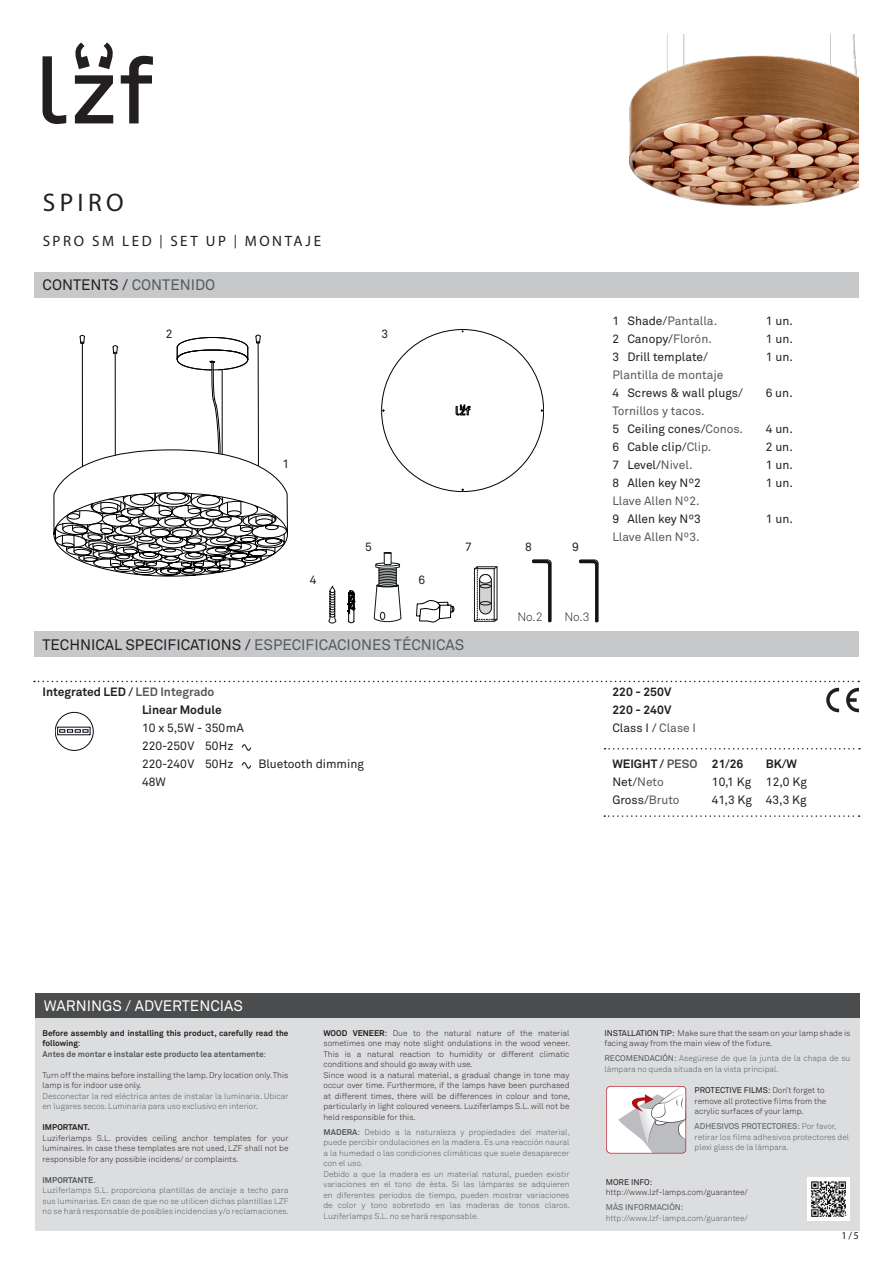
<style>
.page{position:relative;width:893px;height:1263px;background:#fff}
.page>*{position:absolute;margin:0;border:0;box-sizing:border-box;transform-origin:0 0}
.t1{font:25.5px "Myriad Pro";letter-spacing:.17em;color:#231f20}
.t2{font:15px "Akkurat";color:#231f20}
.t3{font:15px "Myriad Pro";letter-spacing:.17em;color:#231f20}
.t4{font:15px "Akkurat";color:#fff}
.t5{font:12px "Akkurat";color:#231f20}
.t6{font:12px "Akkurat";color:#57585a}
.t7{font:700 12px "Akkurat";color:#231f20}
.t8{font:300 12px "Akkurat";color:#231f20}
.t9{font:10.5px "Myriad Pro";color:#231f20}
.t10{font:300 8.25px/10.5px "Akkurat";color:#57585a}
.t11{font:300 8.25px/10.5px "Akkurat";color:#231f20}
.t12{font:700 8.25px/10.5px "Akkurat";color:#231f20}
.t13{font:8.25px "Akkurat";color:#57585a}
.t14{font:8.25px "Akkurat";color:#231f20}
.s1{font-size:13.5px}
.s2{color:#57585a}
.s3{color:#231f20}
.s4{font-weight:400}
.s5{font-weight:400;color:#57585a}
.s6{font-weight:700}
</style>
<div class="page">
<div style="left:34px;top:272px;width:825px;height:26px;background:#c7c8ca"></div>
<div style="left:34px;top:631px;width:825px;height:26px;background:#c7c8ca"></div>
<svg style="left:75px;top:75px;width:38px;height:48px"></svg>
<svg style="left:121px;top:56px;width:32px;height:67px"></svg>
<svg style="left:43px;top:56px;width:23px;height:68px"></svg>
<svg style="left:75px;top:43px;width:15px;height:26px"></svg>
<svg style="left:98px;top:43px;width:15px;height:26px"></svg>
<img style="left:629px;top:34px;width:230px;height:172px">
<div style="left:35px;top:993px;width:825px;height:25px;background:#4b4c4d"></div>
<div style="left:35px;top:1018px;width:825px;height:213px;background:#dcdddf"></div>
<img style="left:807px;top:1178px;width:43px;height:42px">
<svg style="left:606px;top:1086px;width:80px;height:67px;background:#e2dadc"></svg>
<svg style="left:34px;top:681px;width:825px;height:1px"></svg>
<svg style="left:826px;top:688px;width:13px;height:24px"></svg>
<svg style="left:846px;top:688px;width:13px;height:24px"></svg>
<svg style="left:605px;top:748px;width:255px;height:1px"></svg>
<svg style="left:604px;top:815px;width:256px;height:2px"></svg>
<svg style="left:328px;top:586px;width:8px;height:37px"></svg>
<svg style="left:347px;top:590px;width:8px;height:33px"></svg>
<svg style="left:374px;top:552px;width:27px;height:70px"></svg>
<div style="left:380px;top:612px;width:5px;height:8px;border:1px solid #101414;border-radius:50%"></div>
<svg style="left:474px;top:566px;width:24px;height:56px"></svg>
<svg style="left:416px;top:600px;width:38px;height:22px"></svg>
<div style="left:55px;top:712px;width:38px;height:38px;border:1px solid #080914;border-radius:50%"></div>
<svg style="left:57px;top:727px;width:33px;height:8px"></svg>
<svg style="left:241px;top:744px;width:11px;height:7px"></svg>
<svg style="left:241px;top:762px;width:11px;height:7px"></svg>
<svg style="left:54px;top:335px;width:234px;height:241px"></svg>
<svg style="left:532px;top:559px;width:20px;height:63px"></svg>
<svg style="left:579px;top:559px;width:20px;height:63px"></svg>
<svg style="left:381px;top:329px;width:163px;height:163px"></svg>
<h1 class="t1" style="left:43px;top:186px;width:82px">SPIRO</h1>
<h2 class="t3" style="left:43px;top:232px;width:280px">SPRO SM LED <span class="s1">|</span> SET UP <span class="s1">|</span> MONTAJE</h2>
<h2 class="t2" style="left:43px;top:276px;width:174px">CONTENTS / <span class="s2">CONTENIDO</span></h2>
<p class="t5" style="left:166px;top:326px;width:8px">2</p>
<p class="t5" style="left:381px;top:326px;width:8px">3</p>
<p class="t5" style="left:282px;top:456px;width:8px">1</p>
<p class="t5" style="left:365px;top:539px;width:8px">5</p>
<p class="t5" style="left:465px;top:539px;width:8px">7</p>
<p class="t5" style="left:310px;top:572px;width:8px">4</p>
<p class="t5" style="left:419px;top:572px;width:8px">6</p>
<h2 class="t2" style="left:43px;top:635px;width:423px">TECHNICAL SPECIFICATIONS / <span class="s2">ESPECIFICACIONES TÉCNICAS</span></h2>
<p class="t7" style="left:43px;top:684px;width:173px">Integrated LED / <span class="s2">LED Integrado</span></p>
<p class="t7" style="left:142px;top:702px;width:81px">Linear Module</p>
<p class="t5" style="left:142px;top:720px;width:103px">10 x 5,5W - 350mA</p>
<p class="t5" style="left:142px;top:738px;width:93px">220-250V 50Hz</p>
<p class="t5" style="left:142px;top:756px;width:93px">220-240V 50Hz</p>
<p class="t5" style="left:258px;top:756px;width:107px">Bluetooth dimming</p>
<p class="t5" style="left:142px;top:774px;width:25px">48W</p>
<p class="t5" style="left:525px;top:539px;width:8px">8</p>
<p class="t5" style="left:572px;top:539px;width:8px">9</p>
<p class="t6" style="left:612px;top:313px;width:106px"><span class="s3">1 Shade/</span>Pantalla.</p>
<p class="t5" style="left:766px;top:313px;width:29px">1 un.</p>
<p class="t5" style="left:612px;top:331px;width:101px">2 Canopy/<span class="s2">Florón.</span></p>
<p class="t5" style="left:766px;top:331px;width:29px">1 un.</p>
<p class="t5" style="left:612px;top:349px;width:97px">3 Drill template/</p>
<p class="t5" style="left:766px;top:349px;width:29px">1 un.</p>
<p class="t6" style="left:612px;top:367px;width:113px">Plantilla de montaje</p>
<p class="t5" style="left:612px;top:385px;width:132px">4 Screws &amp; wall plugs/</p>
<p class="t5" style="left:766px;top:385px;width:29px">6 un.</p>
<p class="t6" style="left:612px;top:403px;width:94px">Tornillos y tacos.</p>
<p class="t5" style="left:612px;top:421px;width:132px">5 Ceiling cones/<span class="s2">Conos.</span></p>
<p class="t5" style="left:766px;top:421px;width:29px">4 un.</p>
<p class="t5" style="left:612px;top:439px;width:101px">6 Cable clip/<span class="s2">Clip.</span></p>
<p class="t5" style="left:766px;top:439px;width:29px">2 un.</p>
<p class="t5" style="left:612px;top:457px;width:82px">7 Level/<span class="s2">Nivel.</span></p>
<p class="t5" style="left:766px;top:457px;width:29px">1 un.</p>
<p class="t5" style="left:612px;top:475px;width:90px">8 Allen key Nº2</p>
<p class="t5" style="left:766px;top:475px;width:29px">1 un.</p>
<p class="t6" style="left:612px;top:493px;width:89px">Llave Allen Nº2.</p>
<p class="t5" style="left:612px;top:511px;width:90px">9 Allen key Nº3</p>
<p class="t5" style="left:766px;top:511px;width:29px">1 un.</p>
<p class="t6" style="left:612px;top:529px;width:89px">Llave Allen Nº3.</p>
<p class="t8" style="left:517px;top:609px;width:27px">No.2</p>
<p class="t8" style="left:564px;top:610px;width:27px">No.3</p>
<p class="t7" style="left:612px;top:685px;width:61px">220 - 250V</p>
<p class="t7" style="left:612px;top:703px;width:61px">220 - 240V</p>
<p class="t5" style="left:612px;top:721px;width:85px">Class I / <span class="s2">Clase I</span></p>
<p class="t7" style="left:612px;top:757px;width:133px">WEIGHT / <span class="s2">PESO</span> 21/26</p>
<p class="t7" style="left:766px;top:757px;width:33px">BK/W</p>
<p class="t5" style="left:612px;top:775px;width:53px">Net/<span class="s2">Neto</span></p>
<p class="t5" style="left:712px;top:775px;width:96px">10,1 Kg 12,0 Kg</p>
<p class="t5" style="left:612px;top:793px;width:69px">Gross/<span class="s2">Bruto</span></p>
<p class="t5" style="left:712px;top:793px;width:96px">41,3 Kg 43,3 Kg</p>
<h2 class="t4" style="left:44px;top:996px;width:201px">WARNINGS / ADVERTENCIAS</h2>
<p class="t12" style="left:43px;top:1027px;width:247px">Before assembly and installing this product, carefully read the following<span class="s4">:<br></span><span class="s2">Antes de montar e instalar este producto lea atentamente</span><span class="s5">:</span></p>
<p class="t11" style="left:43px;top:1069px;width:247px">Turn off the mains before installing the lamp. Dry location only. This lamp is for indoor use only.</p>
<p class="t10" style="left:43px;top:1090px;width:247px">Desconectar la red eléctrica antes de instalar la luminaria. Ubicar en lugares secos. Luminaria para uso exclusivo en interior.</p>
<p class="t12" style="left:43px;top:1122px;width:49px">IMPORTANT.</p>
<p class="t11" style="left:43px;top:1132px;width:247px;text-align:justify">Luziferlamps S.L. provides ceiling anchor templates for your luminaires. In case these templates are not used, LZF shall not be responsible for any possible incidens/ or complaints.</p>
<p class="t10" style="left:43px;top:1174px;width:248px"><span class="s6">IMPORTANTE</span><span class="s4">.<br></span>Luziferlamps S.L. proporciona plantillas de anclaje a techo para sus luminarias. En caso de que no se utilicen dichas plantillas LZF no se hará responsable de posibles incidencias y/o reclamaciones.</p>
<p class="t11" style="left:323px;top:1027px;width:248px"><span class="s6">WOOD VENEER</span><span class="s4">:</span> Due to the natural nature of the material sometimes one may note slight ondulations in the wood veneer.<br>This is a natural reaction to humidity or different climatic conditions and should go away with use.<br>Since wood is a natural material, a gradual change in tone may occur over time. Furthermore, if the lamps have been purchased at different times, there will be differences in colour and tone, particularly in light coloured veneers. Luziferlamps S.L. will not be held responsible for this.</p>
<p class="t10" style="left:323px;top:1126px;width:248px"><span class="s6">MADERA</span><span class="s4">:</span> Debido a la naturaleza y propiedades del material, puede percibir ondulaciones en la madera. Es una reacción naural a la humedad o las condiciones climáticas que suele desaparecer con el uso.<br>Debido a que la madera es un material natural, pueden existir variaciones en el tono de ésta. Si las lámparas se adquieren en diferentes periodos de tiempo, pueden mostrar variaciones de color y tono sobretodo en las maderas de tonos claros.<br>Luziferlamps S.L. no se hará responsable.</p>
<p class="t11" style="left:604px;top:1027px;width:247px"><span class="s4">INSTALLATION TIP:</span> Make sure that the seam on your lamp shade is facing away from the main view of the fixture.</p>
<p class="t10" style="left:604px;top:1053px;width:247px"><span class="s4">RECOMENDACIÓN:</span> Asegúrese de que la junta de la chapa de su lámpara no queda situada en la vista principal.</p>
<p class="t11" style="left:695px;top:1085px;width:133px"><span class="s4">PROTECTIVE FILMS:</span> Don’t forget to remove all protective films from the acrylic surfaces of your lamp.</p>
<p class="t10" style="left:695px;top:1121px;width:156px"><span class="s4">ADHESIVOS PROTECTORES:</span> Por favor, retirar los films adhesivos protectores del plexi glass de la lámpara.</p>
<p class="t14" style="left:606px;top:1176px;width:48px">MORE INFO:</p>
<p class="t11" style="left:606px;top:1187px;width:144px">http://www.lzf-lamps.com/guarantee/</p>
<p class="t13" style="left:606px;top:1202px;width:79px">MÁS INFORMACIÓN:</p>
<p class="t10" style="left:606px;top:1212px;width:144px">http://www.lzf-lamps.com/guarantee/</p>
<p class="t9" style="left:841px;top:1229px;width:19px">1/5</p>
</div>
